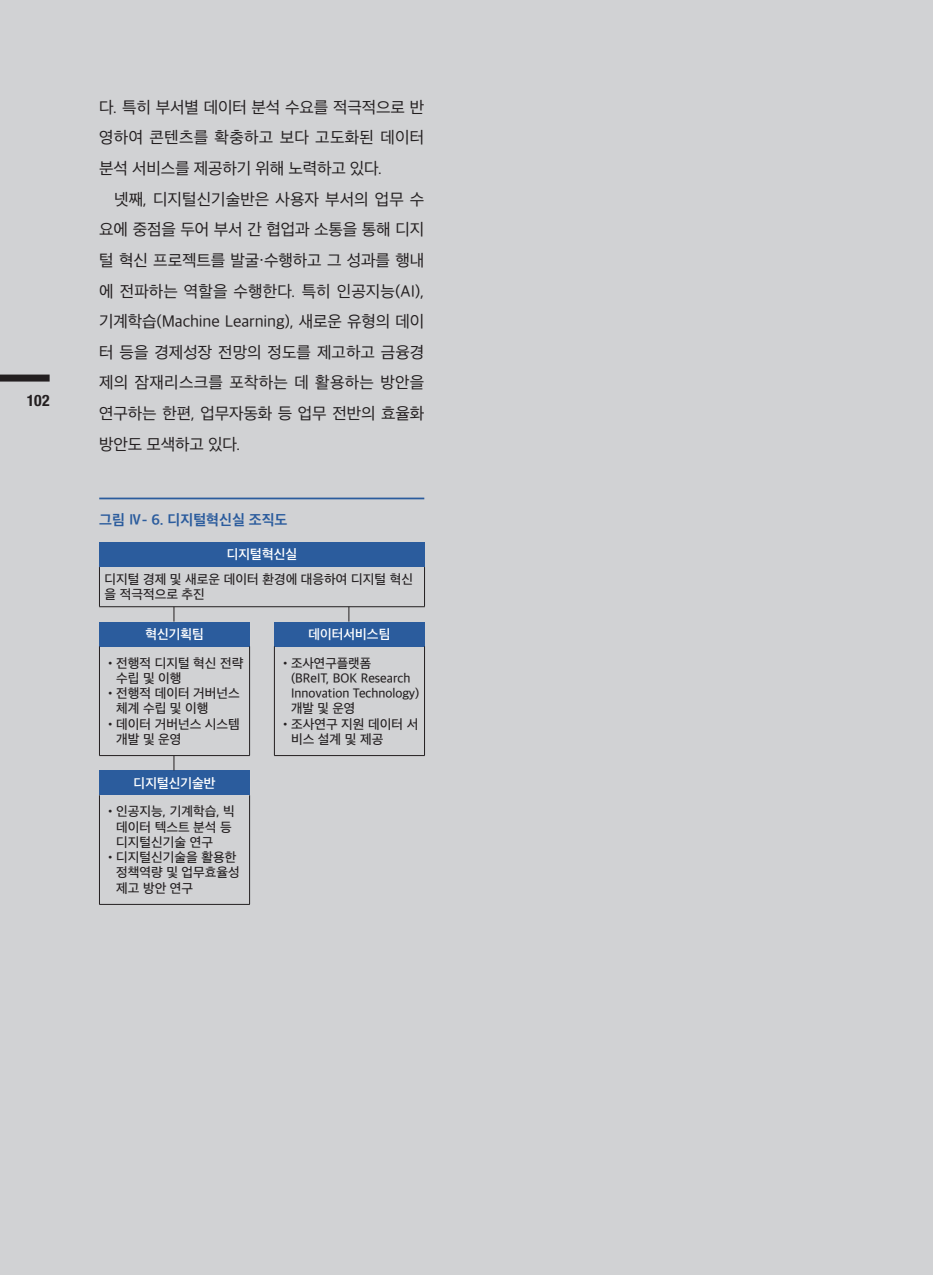
<style>
.page{position:relative;width:933px;height:1275px;background:#d1d2d4}
.page>*{position:absolute;margin:0;border:0;box-sizing:border-box;transform-origin:0 0}
.t1{font:15.75px/30.6px "SD Gothic Neo 1 OTFR";letter-spacing:-.01em;color:#231f20;text-align:justify}
.t2{font:700 condensed 15.75px "Helvetica Neue LT Std";color:#231f20}
.t3{font:14px "SD Gothic Neo 1 OTFB";color:#2b5c9d}
.t4{font:12.6px/15.2px "SD Gothic Neo 1 OTFM";color:#231f20}
.t5{font:12.6px "SD Gothic Neo 1 OTFSB";color:#fff}
</style>
<div class="page">
<div style="left:0;top:375px;width:50px;height:7px;background:#231f20"></div>
<hr style="left:99px;top:498px;width:325px;height:1px;background:#2b5c9d">
<div style="left:99px;top:542px;width:325px;height:25px;background:#2b5c9d"></div>
<hr style="left:99px;top:567px;width:1px;height:39px;background:#231f20">
<hr style="left:424px;top:567px;width:1px;height:39px;background:#231f20">
<hr style="left:99px;top:606px;width:326px;height:1px;background:#231f20">
<div style="left:99px;top:622px;width:150px;height:24px;background:#2b5c9d"></div>
<hr style="left:99px;top:646px;width:1px;height:109px;background:#231f20">
<hr style="left:249px;top:646px;width:1px;height:109px;background:#231f20">
<hr style="left:99px;top:755px;width:151px;height:1px;background:#231f20">
<div style="left:99px;top:770px;width:150px;height:25px;background:#2b5c9d"></div>
<hr style="left:99px;top:795px;width:1px;height:109px;background:#231f20">
<hr style="left:249px;top:795px;width:1px;height:109px;background:#231f20">
<hr style="left:99px;top:904px;width:151px;height:1px;background:#231f20">
<div style="left:274px;top:622px;width:150px;height:24px;background:#2b5c9d"></div>
<hr style="left:274px;top:646px;width:1px;height:109px;background:#231f20">
<hr style="left:424px;top:646px;width:1px;height:109px;background:#231f20">
<hr style="left:274px;top:755px;width:151px;height:1px;background:#231f20">
<svg style="left:174px;top:607px;width:1px;height:15px"></svg>
<svg style="left:174px;top:756px;width:1px;height:14px"></svg>
<svg style="left:348px;top:607px;width:1px;height:15px"></svg>
<p class="t2" style="left:27px;top:391px;width:24px">102</p>
<p class="t1" style="left:99px;top:92px;width:326px">다. 특히 부서별 데이터 분석 수요를 적극적으로 반 영하여 콘텐츠를 확충하고 보다 고도화된 데이터 분석 서비스를 제공하기 위해 노력하고 있다.</p>
<p class="t1" style="left:99px;top:184px;width:326px;text-indent:15px">넷째, 디지털신기술반은 사용자 부서의 업무 수 요에 중점을 두어 부서 간 협업과 소통을 통해 디지 털 혁신 프로젝트를 발굴·수행하고 그 성과를 행내 에 전파하는 역할을 수행한다. 특히 인공지능(AI), 기계학습(Machine Learning), 새로운 유형의 데이 터 등을 경제성장 전망의 정도를 제고하고 금융경 제의 잠재리스크를 포착하는 데 활용하는 방안을 연구하는 한편, 업무자동화 등 업무 전반의 효율화 방안도 모색하고 있다.</p>
<p class="t3" style="left:99px;top:513px;width:190px">그림 Ⅳ- 6. 디지털혁신실 조직도</p>
<p class="t5" style="left:227px;top:548px;width:72px">디지털혁신실</p>
<p class="t4" style="left:104px;top:572px;width:310px">디지털 경제 및 새로운 데이터 환경에 대응하여 디지털 혁신 을 적극적으로 추진</p>
<p class="t5" style="left:145px;top:628px;width:60px">혁신기획팀</p>
<p class="t4" style="left:116px;top:655px;width:129px;text-indent:-12px">•전행적 디지털 혁신 전략 수립 및 이행</p>
<p class="t4" style="left:116px;top:686px;width:125px;text-indent:-12px">•전행적 데이터 거버넌스 체계 수립 및 이행</p>
<p class="t4" style="left:116px;top:716px;width:125px;text-indent:-12px">•데이터 거버넌스 시스템 개발 및 운영</p>
<p class="t5" style="left:134px;top:777px;width:83px">디지털신기술반</p>
<p class="t4" style="left:116px;top:804px;width:120px;text-indent:-12px">•인공지능, 기계학습, 빅 데이터 텍스트 분석 등 디지털신기술 연구</p>
<p class="t4" style="left:116px;top:850px;width:125px;text-indent:-12px">•디지털신기술을 활용한 정책역량 및 업무효율성 제고 방안 연구</p>
<p class="t5" style="left:308px;top:628px;width:83px">데이터서비스팀</p>
<p class="t4" style="left:291px;top:655px;width:130px;text-indent:-12px">•조사연구플랫폼<br>(BReIT, BOK Research<br>Innovation Technology) 개발 및 운영</p>
<p class="t4" style="left:291px;top:716px;width:129px;text-indent:-12px">•조사연구 지원 데이터 서 비스 설계 및 제공</p>
</div>
